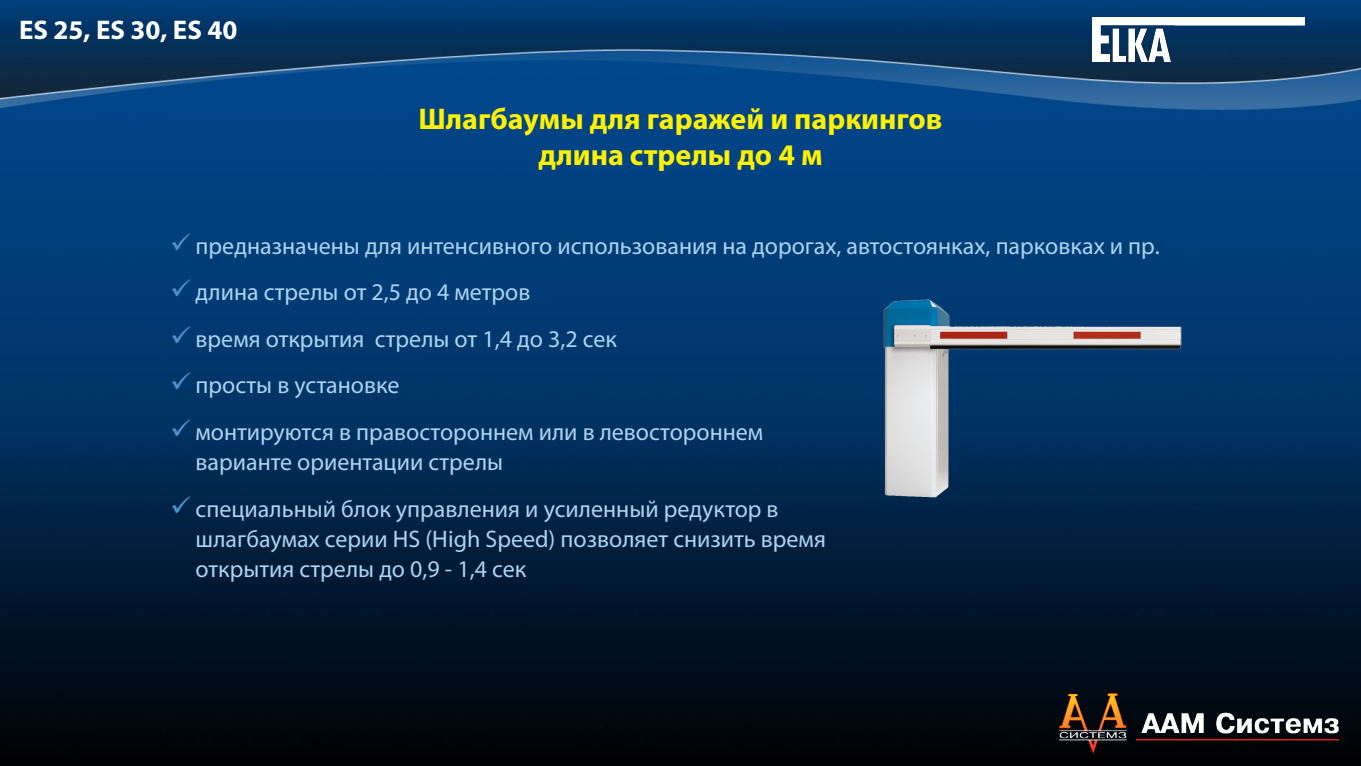
<style>
.page{position:relative;width:1361px;height:766px;background:#fff}
.page>*{position:absolute;margin:0;border:0;box-sizing:border-box;transform-origin:0 0}
.Заголовок{font:700 30px/36px "Myriad Pro";color:#fff101;text-align:center}
.подпись{font:700 27px "Myriad Pro";color:#fff}
.t1{font:24px/30px "Myriad Pro";color:#acd3f0}
</style>
<div class="page">
<img style="left:0;top:0;width:1361px;height:765px">
<img style="left:1092px;top:17px;width:212px;height:45px">
<img style="left:873px;top:286px;width:320px;height:221px">
<img style="left:1059px;top:693px;width:279px;height:60px">
<svg style="left:172px;top:233px;width:18px;height:17px"></svg>
<svg style="left:172px;top:279px;width:18px;height:18px"></svg>
<svg style="left:172px;top:326px;width:18px;height:17px"></svg>
<svg style="left:172px;top:372px;width:18px;height:18px"></svg>
<svg style="left:172px;top:419px;width:18px;height:17px"></svg>
<svg style="left:172px;top:495px;width:18px;height:18px"></svg>
<p class="подпись" style="left:19px;top:13px;width:220px">ES 25, ES 30, ES 40</p>
<p class="Заголовок" style="left:418px;top:100px;width:525px">Шлагбаумы для гаражей и паркингов длина стрелы до 4 м</p>
<p class="t1" style="left:196px;top:230px;width:966px">предназначены для интенсивного использования на дорогах, автостоянках, парковках и пр.</p>
<p class="t1" style="left:196px;top:277px;width:336px">длина стрелы от 2,5 до 4 метров</p>
<p class="t1" style="left:196px;top:323px;width:423px">время открытия стрелы от 1,4 до 3,2 сек</p>
<p class="t1" style="left:196px;top:370px;width:205px">просты в установке</p>
<p class="t1" style="left:196px;top:416px;width:569px">монтируются в правостороннем или в левостороннем варианте ориентации стрелы</p>
<p class="t1" style="left:196px;top:493px;width:632px">специальный блок управления и усиленный редуктор в шлагбаумах серии HS (High Speed) позволяет снизить время открытия стрелы до 0,9 - 1,4 сек</p>
</div>
